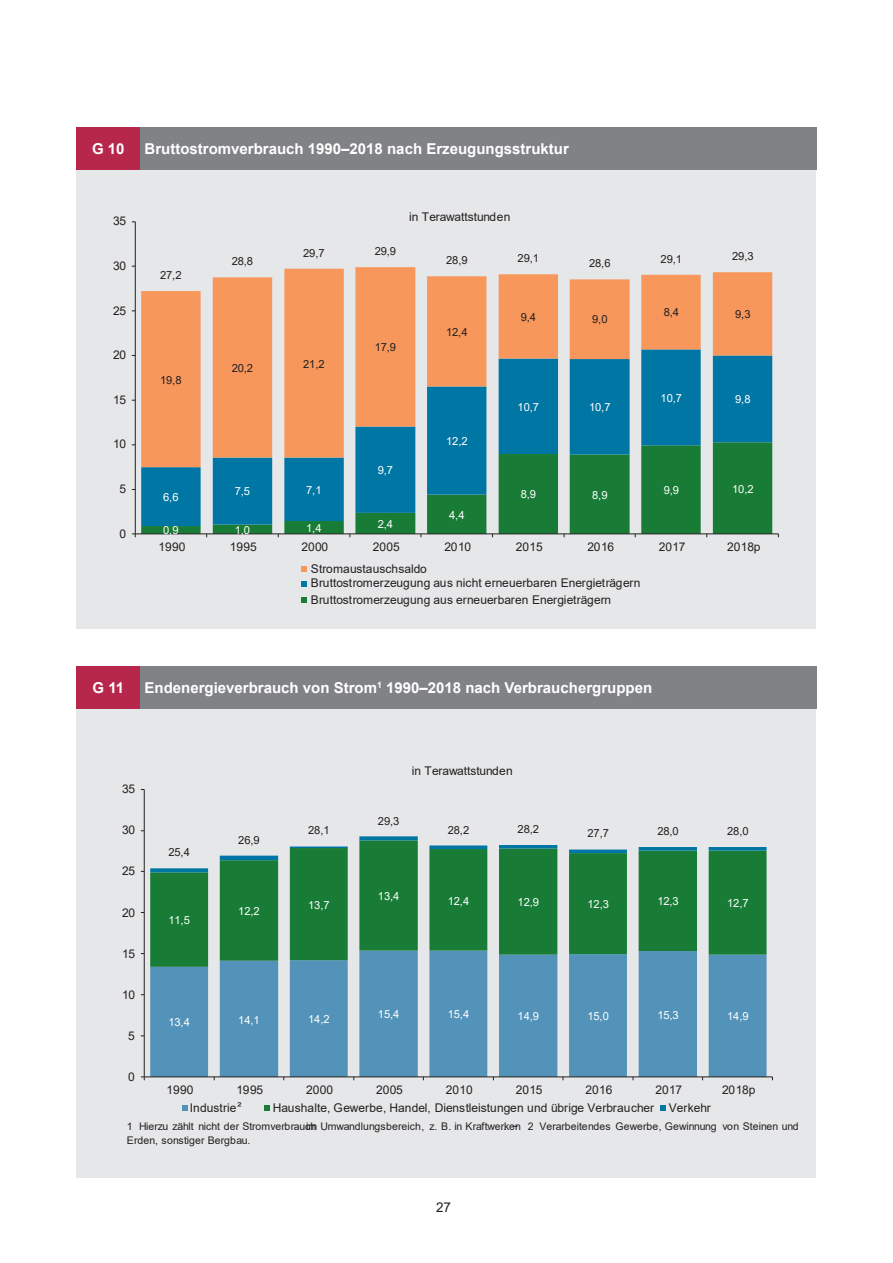
<style>
.page{position:relative;width:893px;height:1263px;background:#fff}
.page>*{position:absolute;margin:0;border:0;box-sizing:border-box;transform-origin:0 0}
.t1{font:700 15px "Arial";color:#fff}
.t2{font:13.5px "Arial";color:#231f20}
.t3{font:12px/14.5px "Arial";letter-spacing:-.01em;color:#231f20}
.t4{font:11.25px "Arial";letter-spacing:-.015em;color:#231f20}
.t5{font:11.25px "Arial";letter-spacing:-.015em;color:#fff}
.t6{font:11.1px "Arial";letter-spacing:-.01em;color:#fff}
.t7{font:11.1px "Arial";letter-spacing:-.01em;color:#231f20}
.t8{font:10.5px "Arial";letter-spacing:-.01em;color:#231f20}
.t9{font:10.5px "Arial";letter-spacing:.02em;color:#231f20}
</style>
<div class="page">
<div style="left:76px;top:128px;width:740px;height:501px;background:#e6e7e8"></div>
<svg style="left:141px;top:526px;width:631px;height:8px;background:#36844e"></svg>
<svg style="left:141px;top:467px;width:631px;height:59px;background:#2e8a7b"></svg>
<svg style="left:141px;top:267px;width:631px;height:200px;fill:#f7975b"></svg>
<hr style="left:135px;top:222px;width:1px;height:312px;background:#231f20">
<hr style="left:135px;top:534px;width:643px;height:1px;background:#231f20">
<svg style="left:301px;top:566px;width:6px;height:6px"></svg>
<svg style="left:301px;top:581px;width:6px;height:5px"></svg>
<svg style="left:301px;top:597px;width:6px;height:6px"></svg>
<div style="left:76px;top:676px;width:740px;height:502px;background:#e6e7e8"></div>
<svg style="left:150px;top:967px;width:616px;height:110px;background:#689fbf"></svg>
<svg style="left:150px;top:872px;width:616px;height:95px;background:#207f46"></svg>
<svg style="left:150px;top:836px;width:616px;height:36px"></svg>
<hr style="left:144px;top:790px;width:1px;height:287px;background:#231f20">
<hr style="left:144px;top:1077px;width:628px;height:1px;background:#231f20">
<svg style="left:182px;top:1105px;width:5px;height:6px"></svg>
<svg style="left:265px;top:1105px;width:5px;height:6px"></svg>
<svg style="left:660px;top:1105px;width:6px;height:6px"></svg>
<div style="left:76px;top:128px;width:64px;height:42px;background:#b7274c"></div>
<div style="left:140px;top:128px;width:676px;height:42px;background:#808285"></div>
<div style="left:76px;top:667px;width:64px;height:42px;background:#b7274c"></div>
<div style="left:140px;top:667px;width:676px;height:42px;background:#808285"></div>
<p class="t1" style="left:92px;top:141px;width:34px">G 10</p>
<p class="t1" style="left:145px;top:141px;width:426px">Bruttostromverbrauch 1990–2018 nach Erzeugungsstruktur</p>
<p class="t3" style="left:113px;top:214px;width:15px">35</p>
<p class="t3" style="left:409px;top:209px;width:103px">in Terawattstunden</p>
<p class="t3" style="left:113px;top:258px;width:15px">30</p>
<p class="t4" style="left:160px;top:267px;width:23px">27,2</p>
<p class="t4" style="left:232px;top:254px;width:23px">28,8</p>
<p class="t4" style="left:303px;top:245px;width:23px">29,7</p>
<p class="t7" style="left:375px;top:243px;width:23px">29,9</p>
<p class="t7" style="left:446px;top:253px;width:23px">28,9</p>
<p class="t7" style="left:518px;top:251px;width:23px">29,1</p>
<p class="t7" style="left:589px;top:256px;width:23px">28,6</p>
<p class="t7" style="left:661px;top:251px;width:23px">29,1</p>
<p class="t4" style="left:732px;top:249px;width:23px">29,3</p>
<p class="t3" style="left:113px;top:303px;width:15px">25</p>
<p class="t7" style="left:521px;top:309px;width:17px">9,4</p>
<p class="t4" style="left:592px;top:312px;width:17px">9,0</p>
<p class="t4" style="left:664px;top:305px;width:17px">8,4</p>
<p class="t7" style="left:735px;top:307px;width:17px">9,3</p>
<p class="t4" style="left:446px;top:324px;width:23px">12,4</p>
<p class="t3" style="left:113px;top:348px;width:15px">20</p>
<p class="t4" style="left:232px;top:360px;width:23px">20,2</p>
<p class="t7" style="left:303px;top:356px;width:23px">21,2</p>
<p class="t4" style="left:375px;top:339px;width:23px">17,9</p>
<p class="t7" style="left:160px;top:372px;width:23px">19,8</p>
<p class="t3" style="left:113px;top:392px;width:15px">15</p>
<p class="t6" style="left:518px;top:399px;width:23px">10,7</p>
<p class="t6" style="left:589px;top:400px;width:23px">10,7</p>
<p class="t6" style="left:661px;top:390px;width:23px">10,7</p>
<p class="t6" style="left:735px;top:392px;width:17px">9,8</p>
<p class="t3" style="left:113px;top:437px;width:15px">10</p>
<p class="t6" style="left:446px;top:433px;width:23px">12,2</p>
<p class="t6" style="left:378px;top:463px;width:17px">9,7</p>
<p class="t3" style="left:119px;top:481px;width:8px">5</p>
<p class="t5" style="left:163px;top:489px;width:17px">6,6</p>
<p class="t6" style="left:235px;top:484px;width:17px">7,5</p>
<p class="t6" style="left:306px;top:482px;width:17px">7,1</p>
<p class="t6" style="left:521px;top:487px;width:17px">8,9</p>
<p class="t5" style="left:592px;top:487px;width:17px">8,9</p>
<p class="t6" style="left:664px;top:482px;width:17px">9,9</p>
<p class="t6" style="left:732px;top:481px;width:23px">10,2</p>
<p class="t3" style="left:119px;top:526px;width:8px">0</p>
<p class="t6" style="left:163px;top:523px;width:17px">0,9</p>
<p class="t6" style="left:235px;top:522px;width:17px">1,0</p>
<p class="t6" style="left:306px;top:520px;width:17px">1,4</p>
<p class="t6" style="left:378px;top:516px;width:17px">2,4</p>
<p class="t5" style="left:449px;top:507px;width:17px">4,4</p>
<p class="t3" style="left:158px;top:540px;width:28px">1990</p>
<p class="t3" style="left:230px;top:540px;width:28px">1995</p>
<p class="t3" style="left:301px;top:540px;width:28px">2000</p>
<p class="t3" style="left:373px;top:540px;width:28px">2005</p>
<p class="t3" style="left:444px;top:540px;width:28px">2010</p>
<p class="t3" style="left:516px;top:540px;width:28px">2015</p>
<p class="t3" style="left:587px;top:540px;width:28px">2016</p>
<p class="t3" style="left:659px;top:540px;width:28px">2017</p>
<p class="t3" style="left:727px;top:540px;width:35px">2018p</p>
<p class="t3" style="left:311px;top:561px;width:331px">Stromaustauschsaldo<br>Bruttostromerzeugung aus nicht erneuerbaren Energieträgern</p>
<p class="t3" style="left:311px;top:592px;width:302px">Bruttostromerzeugung aus erneuerbaren Energieträgern</p>
<p class="t1" style="left:93px;top:680px;width:33px">G 11</p>
<p class="t1" style="left:145px;top:680px;width:509px">Endenergieverbrauch von Strom<sup>1</sup> 1990–2018 nach Verbrauchergruppen</p>
<p class="t3" style="left:122px;top:782px;width:15px">35</p>
<p class="t3" style="left:122px;top:823px;width:15px">30</p>
<p class="t3" style="left:122px;top:864px;width:15px">25</p>
<p class="t3" style="left:122px;top:905px;width:15px">20</p>
<p class="t3" style="left:122px;top:946px;width:15px">15</p>
<p class="t3" style="left:122px;top:987px;width:15px">10</p>
<p class="t3" style="left:128px;top:1028px;width:8px">5</p>
<p class="t3" style="left:128px;top:1069px;width:8px">0</p>
<p class="t7" style="left:168px;top:845px;width:23px">25,4</p>
<p class="t6" style="left:168px;top:913px;width:23px">11,5</p>
<p class="t7" style="left:238px;top:832px;width:23px">26,9</p>
<p class="t6" style="left:238px;top:904px;width:23px">12,2</p>
<p class="t7" style="left:308px;top:823px;width:23px">28,1</p>
<p class="t6" style="left:308px;top:897px;width:23px">13,7</p>
<p class="t3" style="left:412px;top:764px;width:103px">in Terawattstunden</p>
<p class="t4" style="left:378px;top:813px;width:23px">29,3</p>
<p class="t7" style="left:448px;top:822px;width:23px">28,2</p>
<p class="t4" style="left:518px;top:821px;width:23px">28,2</p>
<p class="t7" style="left:587px;top:826px;width:23px">27,7</p>
<p class="t7" style="left:657px;top:823px;width:23px">28,0</p>
<p class="t4" style="left:727px;top:824px;width:23px">28,0</p>
<p class="t6" style="left:378px;top:889px;width:23px">13,4</p>
<p class="t5" style="left:448px;top:893px;width:23px">12,4</p>
<p class="t5" style="left:518px;top:894px;width:23px">12,9</p>
<p class="t6" style="left:587px;top:897px;width:23px">12,3</p>
<p class="t6" style="left:657px;top:894px;width:23px">12,3</p>
<p class="t5" style="left:727px;top:896px;width:23px">12,7</p>
<p class="t6" style="left:168px;top:1015px;width:23px">13,4</p>
<p class="t6" style="left:238px;top:1012px;width:23px">14,1</p>
<p class="t6" style="left:308px;top:1012px;width:23px">14,2</p>
<p class="t6" style="left:378px;top:1007px;width:23px">15,4</p>
<p class="t6" style="left:448px;top:1007px;width:23px">15,4</p>
<p class="t6" style="left:518px;top:1009px;width:23px">14,9</p>
<p class="t6" style="left:587px;top:1009px;width:23px">15,0</p>
<p class="t5" style="left:657px;top:1007px;width:23px">15,3</p>
<p class="t6" style="left:727px;top:1009px;width:23px">14,9</p>
<p class="t3" style="left:167px;top:1083px;width:28px">1990</p>
<p class="t3" style="left:236px;top:1083px;width:28px">1995</p>
<p class="t3" style="left:306px;top:1083px;width:28px">2000</p>
<p class="t3" style="left:376px;top:1083px;width:28px">2005</p>
<p class="t3" style="left:446px;top:1083px;width:28px">2010</p>
<p class="t3" style="left:516px;top:1083px;width:28px">2015</p>
<p class="t3" style="left:586px;top:1083px;width:28px">2016</p>
<p class="t3" style="left:655px;top:1083px;width:28px">2017</p>
<p class="t3" style="left:722px;top:1083px;width:35px">2018p</p>
<p class="t3" style="left:190px;top:1100px;width:53px">Industrie²</p>
<p class="t3" style="left:273px;top:1100px;width:440px">Haushalte, Gewerbe, Handel, Dienstleistungen und übrige Verbraucher Verkehr</p>
<p class="t8" style="left:127px;top:1119px;width:396px">1 Hierzu zählt nicht der Stromverbrauchim Umwandlungsbereich, z. B. in Kraftwerken</p>
<p class="t8" style="left:504px;top:1119px;width:4px">.</p>
<p class="t8" style="left:528px;top:1119px;width:273px">2 Verarbeitendes Gewerbe, Gewinnung von Steinen und</p>
<p class="t9" style="left:127px;top:1133px;width:125px">Erden, sonstiger Bergbau.</p>
<p class="t2" style="left:436px;top:1198px;width:17px">27</p>
</div>
